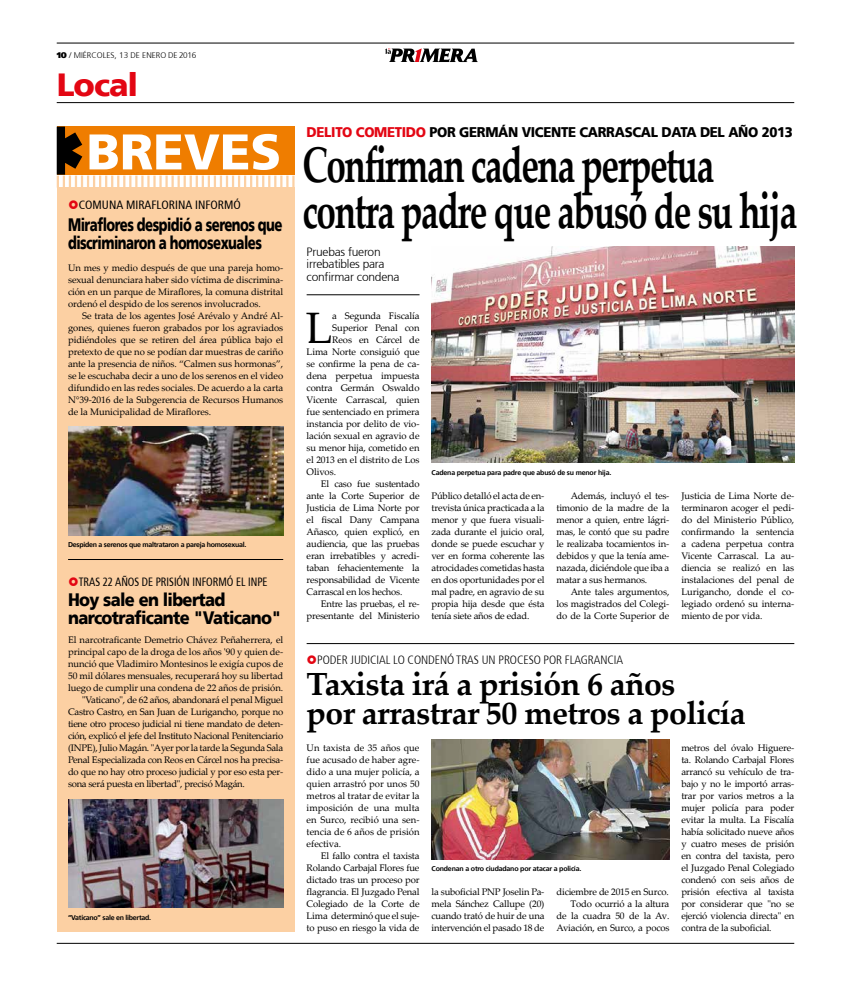
<style>
.page{position:relative;width:851px;height:993px;background:#fff}
.page>*{position:absolute;margin:0;border:0;box-sizing:border-box;transform-origin:0 0}
.t1{font:700 50px/46px "Palatino Linotype";letter-spacing:-.04em;color:#000;scale:.7 1}
.t2{font:900 50px "Frutiger 75";color:#fff}
.t3{font:44px "Palatino Linotype";color:#000}
.t4{font:700 32px/29px "Palatino Linotype";letter-spacing:-.02em;color:#000}
.t5{font:900 32px "Frutiger 75";letter-spacing:-.03em;color:#e30613}
.t6{font:900 18px/18px "Frutiger 75";letter-spacing:-.04em;color:#000;scale:.73 1}
.t7{font:900 18px/18px "Frutiger 75";letter-spacing:-.04em;color:#000;scale:.91 1}
.t8{font:900 14px "Frutiger 75";letter-spacing:-.025em;color:#000;scale:.94 1}
.t9{font:300 condensed 12px "Frutiger 47";letter-spacing:-.005em;color:#000}
.t10{font:300 12px/12.5px "Frutiger 45";letter-spacing:-.02em;color:#000}
.t11{font:condensed 12px "Frutiger 57";color:#000;scale:.9 1}
.t12{font:condensed 12px "Frutiger 57";color:#000}
.t13{font:9.5px/12px "Palatino Linotype";letter-spacing:-.02em;color:#000;text-align:justify}
.t14{font:300 8.2px "Frutiger 45";color:#000}
.t15{font:700 7px "Frutiger 65";letter-spacing:-.025em;color:#000}
.s1{font-family:"Frutiger";font-weight:900}
.s2{color:#e30613}
</style>
<div class="page">
<hr style="left:57px;top:102px;width:737px;height:1px;background:#000">
<hr style="left:57px;top:43px;width:737px;height:1px;background:#000">
<svg style="left:385px;top:48px;width:93px;height:14px"></svg>
<hr style="left:57px;top:942px;width:737px;height:1px;background:#000">
<div style="left:57px;top:187px;width:237px;height:744px;background:#fcd0a3"></div>
<svg style="left:57px;top:126px;width:237px;height:61px;background:#e38c2d"></svg>
<hr style="left:306px;top:643px;width:488px;height:1px;background:#000">
<hr style="left:306px;top:294px;width:113px;height:1px;background:#000">
<hr style="left:68px;top:559px;width:215px;height:1px;background:#000">
<img style="left:431px;top:739px;width:238px;height:120px">
<img style="left:431px;top:247px;width:363px;height:216px">
<img style="left:68px;top:427px;width:215px;height:108px">
<img style="left:68px;top:799px;width:215px;height:108px">
<p class="t14" style="left:57px;top:50px;width:141px"><span class="s1">10</span> / MIÉRCOLES, 13 DE ENERO DE 2016</p>
<h3 class="t5" style="left:57px;top:66px;width:83px">Local</h3>
<h1 class="t2" style="left:86px;top:122px;width:196px">BREVES</h1>
<p class="t12" style="left:79px;top:197px;width:163px">COMUNA MIRAFLORINA INFORMÓ</p>
<h3 class="t6" style="left:68px;top:215px;width:295px">Miraflores despidió a serenos que discriminaron a homosexuales</h3>
<p class="t13" style="left:68px;top:261px;width:217px">Un mes y medio después de que una pareja homo&shy;sexual denunciara haber sido víctima de discrimina&shy;ción en un parque de Miraflores, la comuna distrital ordenó el despido de los serenos involucrados.</p>
<p class="t13" style="left:68px;top:309px;width:217px;text-indent:14px">Se trata de los agentes José Arévalo y André Al&shy;gones, quienes fueron grabados por los agraviados pidiéndoles que se retiren del área pública bajo el pretexto de que no se podían dar muestras de cariño ante la presencia de niños. “Calmen sus hormonas”, se le escuchaba decir a uno de los serenos en el video difundido en las redes sociales. De acuerdo a la carta N°39-2016 de la Subgerencia de Recursos Humanos de la Municipalidad de Miraflores.</p>
<p class="t15" style="left:68px;top:540px;width:180px">Despiden a serenos que maltrataron a pareja homosexual.</p>
<p class="t11" style="left:79px;top:574px;width:211px">TRAS 22 AÑOS DE PRISIÓN INFORMÓ EL INPE</p>
<h3 class="t7" style="left:68px;top:590px;width:236px">Hoy sale en libertad narcotraficante "Vaticano"</h3>
<p class="t13" style="left:68px;top:633px;width:216px">El narcotraficante Demetrio Chávez Peñaherrera, el</p>
<p class="t13" style="left:68px;top:645px;width:217px">principal capo de la droga de los años '90 y quien de-</p>
<p class="t13" style="left:68px;top:657px;width:217px">nunció que Vladimiro Montesinos le exigía cupos de</p>
<p class="t13" style="left:68px;top:669px;width:217px">50 mil dólares mensuales, recuperará hoy su libertad</p>
<p class="t13" style="left:68px;top:681px;width:216px">luego de cumplir una condena de 22 años de prisión.</p>
<p class="t13" style="left:82px;top:693px;width:202px">"Vaticano", de 62 años, abandonará el penal Miguel</p>
<p class="t13" style="left:68px;top:705px;width:216px">Castro Castro, en San Juan de Lurigancho, porque no</p>
<p class="t13" style="left:68px;top:717px;width:216px">tiene otro proceso judicial ni tiene mandato de deten-</p>
<p class="t13" style="left:68px;top:729px;width:216px">ción, explicó el jefe del Instituto Nacional Penitenciario</p>
<p class="t13" style="left:68px;top:741px;width:216px">(INPE), Julio Magán. "Ayer por la tarde la Segunda Sala</p>
<p class="t13" style="left:68px;top:753px;width:217px">Penal Especializada con Reos en Cárcel nos ha precisa-</p>
<p class="t13" style="left:68px;top:765px;width:217px">do que no hay otro proceso judicial y por eso esta per-</p>
<p class="t13" style="left:68px;top:777px;width:178px">sona será puesta en libertad", precisó Magán.</p>
<p class="t15" style="left:68px;top:912px;width:84px">“Vaticano” sale en libertad.</p>
<h3 class="t8" style="left:306px;top:124px;width:519px"><span class="s2">DELITO COMETIDO</span> POR GERMÁN VICENTE CARRASCAL DATA DEL AÑO 2013</h3>
<h1 class="t1" style="left:302px;top:140px;width:708px">Confirman cadena perpetua contra padre que abusó de su hija</h1>
<p class="t10" style="left:306px;top:245px;width:94px">Pruebas fueron irrebatibles para confirmar condena</p>
<h2 class="t3" style="left:306px;top:296px;width:28px">L</h2>
<p class="t13" style="left:332px;top:309px;width:89px">a Segunda Fiscalía</p>
<p class="t13" style="left:332px;top:321px;width:89px">Superior Penal con</p>
<p class="t13" style="left:332px;top:333px;width:89px">Reos en Cárcel de</p>
<p class="t13" style="left:306px;top:345px;width:114px">Lima Norte consiguió que</p>
<p class="t13" style="left:306px;top:357px;width:114px">se confirme la pena de ca-</p>
<p class="t13" style="left:306px;top:369px;width:114px">dena perpetua impuesta</p>
<p class="t13" style="left:306px;top:381px;width:114px">contra Germán Oswaldo</p>
<p class="t13" style="left:306px;top:393px;width:114px">Vicente Carrascal, quien</p>
<p class="t13" style="left:306px;top:405px;width:114px">fue sentenciado en primera</p>
<p class="t13" style="left:306px;top:417px;width:114px">instancia por delito de vio-</p>
<p class="t13" style="left:306px;top:429px;width:114px">lación sexual en agravio de</p>
<p class="t13" style="left:306px;top:441px;width:114px">su menor hija, cometido en</p>
<p class="t13" style="left:306px;top:453px;width:114px">el 2013 en el distrito de Los</p>
<p class="t13" style="left:306px;top:465px;width:31px">Olivos.</p>
<p class="t13" style="left:321px;top:477px;width:100px">El caso fue sustentado</p>
<p class="t13" style="left:306px;top:489px;width:114px">ante la Corte Superior de</p>
<p class="t13" style="left:306px;top:501px;width:114px">Justicia de Lima Norte por</p>
<p class="t13" style="left:306px;top:513px;width:114px">el fiscal Dany Campana</p>
<p class="t13" style="left:306px;top:525px;width:114px">Añasco, quien explicó, en</p>
<p class="t13" style="left:306px;top:537px;width:114px">audiencia, que las pruebas</p>
<p class="t13" style="left:306px;top:549px;width:114px">eran irrebatibles y acredi-</p>
<p class="t13" style="left:306px;top:561px;width:114px">taban fehacientemente la</p>
<p class="t13" style="left:306px;top:573px;width:114px">responsabilidad de Vicente</p>
<p class="t13" style="left:306px;top:585px;width:97px">Carrascal en los hechos.</p>
<p class="t13" style="left:321px;top:597px;width:100px">Entre las pruebas, el re-</p>
<p class="t13" style="left:306px;top:609px;width:114px">presentante del Ministerio</p>
<p class="t15" style="left:431px;top:468px;width:181px">Cadena perpetua para padre que abusó de su menor hija.</p>
<p class="t13" style="left:431px;top:489px;width:114px">Público detalló el acta de en&shy;trevista única practicada a la menor y que fuera visuali&shy;zada durante el juicio oral, donde se puede escuchar y ver en forma coherente las atrocidades cometidas hasta en dos oportunidades por el mal padre, en agravio de su propia hija desde que ésta tenía siete años de edad.</p>
<p class="t13" style="left:556px;top:489px;width:114px;text-indent:14px">Además, incluyó el tes&shy;timonio de la madre de la menor a quien, entre lágri&shy;mas, le contó que su padre le realizaba tocamientos in&shy;debidos y que la tenía ame&shy;nazada, diciéndole que iba a matar a sus hermanos.</p>
<p class="t13" style="left:556px;top:585px;width:114px;text-indent:14px">Ante tales argumentos, los magistrados del Colegi&shy;do de la Corte Superior de</p>
<p class="t13" style="left:681px;top:489px;width:114px">Justicia de Lima Norte de&shy;terminaron acoger el pedi&shy;do del Ministerio Público, confirmando la sentencia a cadena perpetua contra Vicente Carrascal. La au&shy;diencia se realizó en las instalaciones del penal de Lurigancho, donde el co&shy;legiado ordenó su interna&shy;miento de por vida.</p>
<p class="t9" style="left:317px;top:653px;width:307px">PODER JUDICIAL LO CONDENÓ TRAS UN PROCESO POR FLAGRANCIA</p>
<h3 class="t4" style="left:306px;top:668px;width:441px">Taxista irá a prisión 6 años<br>por arrastrar 50 metros a policía</h3>
<p class="t13" style="left:306px;top:741px;width:114px">Un taxista de 35 años que fue acusado de haber agre&shy;dido a una mujer policía, a quien arrastró por unos 50 metros al tratar de evitar la imposición de una multa en Surco, recibió una sen&shy;tencia de 6 años de prisión efectiva.</p>
<p class="t13" style="left:306px;top:849px;width:114px;text-indent:14px">El fallo contra el taxista Rolando Carbajal Flores fue dictado tras un proceso por flagrancia. El Juzgado Penal Colegiado de la Corte de Lima determinó que el suje&shy;to puso en riesgo la vida de</p>
<p class="t15" style="left:431px;top:864px;width:151px">Condenan a otro ciudadano por atacar a policía.</p>
<p class="t13" style="left:431px;top:885px;width:114px">la suboficial PNP Joselin Pa&shy;mela Sánchez Callupe (20) cuando trató de huir de una intervención el pasado 18 de</p>
<p class="t13" style="left:556px;top:885px;width:114px;text-align:right">diciembre de 2015 en Surco.<br>Todo ocurrió a la altura<br>de la cuadra 50 de la Av.<br>Aviación, en Surco, a pocos</p>
<p class="t13" style="left:681px;top:741px;width:114px">metros del óvalo Higuere&shy;ta. Rolando Carbajal Flores arrancó su vehículo de tra&shy;bajo y no le importó arras&shy;trar por varios metros a la mujer policía para poder evitar la multa. La Fiscalía había solicitado nueve años y cuatro meses de prisión en contra del taxista, pero el Juzgado Penal Colegiado condenó con seis años de prisión efectiva al taxista por considerar que "no se ejerció violencia directa" en contra de la suboficial.</p>
</div>
